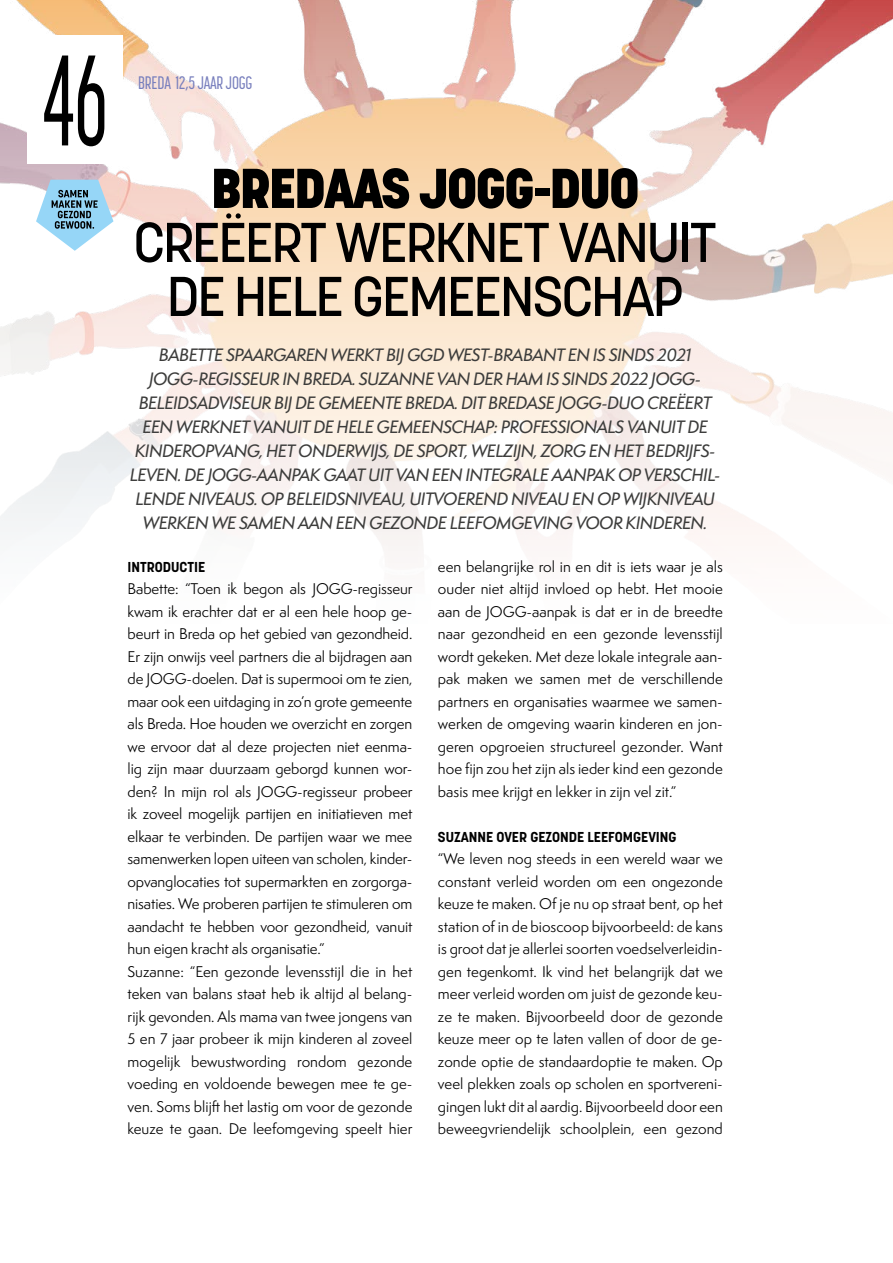
<style>
.page{position:relative;width:893px;height:1263px;background:#fff}
.page>*{position:absolute;margin:0;border:0;box-sizing:border-box;transform-origin:0 0}
.t1{font:500 127.5px "Korolev Compressed";color:#000;scale:.7 1}
.t2{font:500 55.5px/54px "Korolev";letter-spacing:-.04em;color:#000;text-align:center}
.t3{font:800 55.5px "Korolev";letter-spacing:-.04em;color:#000}
.t4{font:500 18px "Korolev Compressed";letter-spacing:-.01em;color:#787fbd}
.t5{font:16.5px/24px "Semplicita Pro Med It";letter-spacing:-.04em;color:#3c3c3b;text-align:center}
.t6{font:14.25px/22.5px "Semplicita Pro";letter-spacing:-.01em;color:#000;text-align:justify}
.t7{font:700 14.25px "Korolev";color:#000}
</style>
<div class="page">
<img style="left:0;top:0;width:893px;height:551px">
<div style="left:27px;top:35px;width:96px;height:129px;background:#fff"></div>
<svg style="left:36px;top:180px;width:77px;height:71px"></svg>
<h1 class="t1" style="left:42px;top:31px;width:96px">46</h1>
<p class="t4" style="left:138px;top:73px;width:116px">BREDA 12,5 JAAR JOGG</p>
<h2 class="t3" style="left:211px;top:154px;width:431px">BREDAAS JOGG-DUO</h2>
<h2 class="t2" style="left:133px;top:215px;width:585px">CREËERT WERKNET VANUIT<br>DE HELE GEMEENSCHAP</h2>
<p class="t5" style="left:130px;top:343px;width:592px">BABETTE SPAARGAREN WERKT BIJ GGD WEST-BRABANT EN IS SINDS 2021<br>JOGG-REGISSEUR IN BREDA. SUZANNE VAN DER HAM IS SINDS 2022 JOGG-BELEIDSADVISEUR BIJ DE GEMEENTE BREDA. DIT BREDASE JOGG-DUO CREËERT EEN WERKNET VANUIT DE HELE GEMEENSCHAP: PROFESSIONALS VANUIT DE KINDEROPVANG, HET ONDERWIJS, DE SPORT, WELZIJN, ZORG EN HET BEDRIJFS-LEVEN. DE JOGG-AANPAK GAAT UIT VAN EEN INTEGRALE AANPAK OP VERSCHIL-LENDE NIVEAUS. OP BELEIDSNIVEAU, UITVOEREND NIVEAU EN OP WIJKNIVEAU WERKEN WE SAMEN AAN EEN GEZONDE LEEFOMGEVING VOOR KINDEREN.</p>
<p class="t7" style="left:128px;top:557px;width:79px">INTRODUCTIE</p>
<p class="t6" style="left:128px;top:577px;width:286px;text-align:left">Babette: “Toen ik begon als JOGG-regisseur kwam ik erachter dat er al een hele hoop ge&shy;beurt in Breda op het gebied van gezondheid.<br>Er zijn onwijs veel partners die al bijdragen aan de JOGG-doelen. Dat is supermooi om te zien, maar ook een uitdaging in zo’n grote gemeente als Breda. Hoe houden we overzicht en zorgen we ervoor dat al deze projecten niet eenma&shy;lig zijn maar duurzaam geborgd kunnen wor&shy;den? In mijn rol als JOGG-regisseur probeer ik zoveel mogelijk partijen en initiatieven met elkaar te verbinden. De partijen waar we mee samenwerken lopen uiteen van scholen, kinder&shy;opvanglocaties tot supermarkten en zorgorga&shy;nisaties. We proberen partijen te stimuleren om aandacht te hebben voor gezondheid, vanuit hun eigen kracht als organisatie.”<br>Suzanne: “Een gezonde levensstijl die in het teken van balans staat heb ik altijd al belang&shy;rijk gevonden. Als mama van twee jongens van 5 en 7 jaar probeer ik mijn kinderen al zoveel mogelijk bewustwording rondom gezonde voeding en voldoende bewegen mee te ge&shy;ven. Soms blijft het lastig om voor de gezonde keuze te gaan. De leefomgeving speelt hier</p>
<p class="t6" style="left:438px;top:555px;width:286px">een belangrijke rol in en dit is iets waar je als ouder niet altijd invloed op hebt. Het mooie aan de JOGG-aanpak is dat er in de breedte naar gezondheid en een gezonde levensstijl wordt gekeken. Met deze lokale integrale aan&shy;pak maken we samen met de verschillende partners en organisaties waarmee we samen&shy;werken de omgeving waarin kinderen en jon&shy;geren opgroeien structureel gezonder. Want hoe fijn zou het zijn als ieder kind een gezonde basis mee krijgt en lekker in zijn vel zit.”</p>
<p class="t7" style="left:438px;top:828px;width:240px">SUZANNE OVER GEZONDE LEEFOMGEVING</p>
<p class="t6" style="left:438px;top:847px;width:286px">“We leven nog steeds in een wereld waar we constant verleid worden om een ongezonde keuze te maken. Of je nu op straat bent, op het station of in de bioscoop bijvoorbeeld: de kans is groot dat je allerlei soorten voedselverleidin&shy;gen tegenkomt. Ik vind het belangrijk dat we meer verleid worden om juist de gezonde keu&shy;ze te maken. Bijvoorbeeld door de gezonde keuze meer op te laten vallen of door de ge&shy;zonde optie de standaardoptie te maken. Op veel plekken zoals op scholen en sportvereni&shy;gingen lukt dit al aardig. Bijvoorbeeld door een beweegvriendelijk schoolplein, een gezond</p>
</div>
